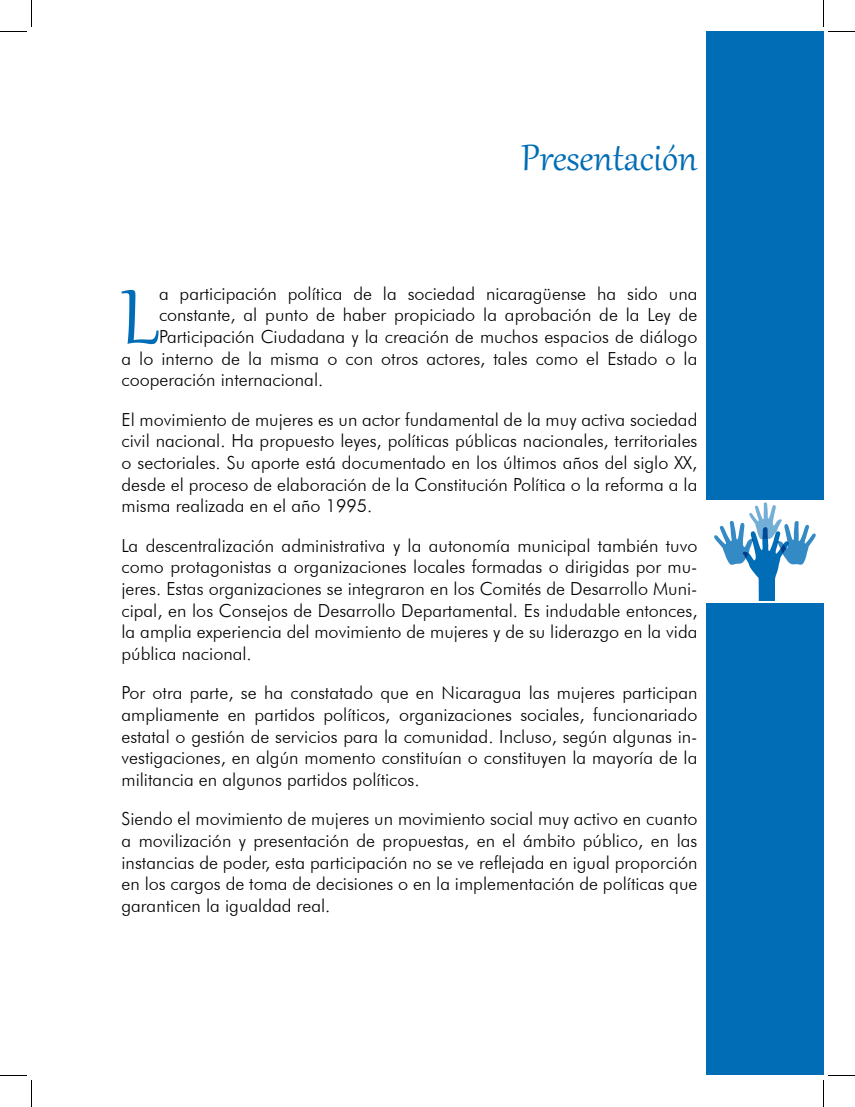
<style>
.page{position:relative;width:855px;height:1107px;background:#fff}
.page>*{position:absolute;margin:0;border:0;box-sizing:border-box;transform-origin:0 0}
.t1{font:94.65px "Gabriola";color:#006db6}
.t2{font:45px "Gabriola";color:#006db6}
.t3{font:300 18px/21.6px "Futura BT";color:#000;text-align:justify}
</style>
<div class="page">
<div style="left:706px;top:32px;width:118px;height:1044px;background:#006db6"></div>
<div style="left:706px;top:500px;width:118px;height:103px;background:#fff"></div>
<svg style="left:714px;top:502px;width:102px;height:98px"></svg>
<svg style="left:0;top:0;width:32px;height:32px"></svg>
<svg style="left:0;top:1075px;width:32px;height:32px"></svg>
<svg style="left:823px;top:0;width:32px;height:32px"></svg>
<svg style="left:823px;top:1075px;width:32px;height:32px"></svg>
<h2 class="t2" style="left:521px;top:128px;width:178px">Presentación</h2>
<h1 class="t1" style="left:121px;top:255px;width:40px">L</h1>
<p class="t3" style="left:159px;top:283px;width:540px">a participación política de la sociedad nicaragüense ha sido una</p>
<p class="t3" style="left:159px;top:304px;width:540px">constante, al punto de haber propiciado la aprobación de la Ley de</p>
<p class="t3" style="left:159px;top:326px;width:540px">Participación Ciudadana y la creación de muchos espacios de diálogo</p>
<p class="t3" style="left:122px;top:347px;width:578px">a lo interno de la misma o con otros actores, tales como el Estado o la</p>
<p class="t3" style="left:122px;top:369px;width:203px">cooperación internacional.</p>
<p class="t3" style="left:122px;top:409px;width:578px">El movimiento de mujeres es un actor fundamental de la muy activa sociedad civil nacional. Ha propuesto leyes, políticas públicas nacionales, territoriales o sectoriales. Su aporte está documentado en los últimos años del siglo XX, desde el proceso de elaboración de la Constitución Política o la reforma a la misma realizada en el año 1995.</p>
<p class="t3" style="left:122px;top:535px;width:578px">La descentralización administrativa y la autonomía municipal también tuvo como protagonistas a organizaciones locales formadas o dirigidas por mu&shy;jeres. Estas organizaciones se integraron en los Comités de Desarrollo Muni&shy;cipal, en los Consejos de Desarrollo Departamental. Es indudable entonces, la amplia experiencia del movimiento de mujeres y de su liderazgo en la vida pública nacional.</p>
<p class="t3" style="left:122px;top:682px;width:578px">Por otra parte, se ha constatado que en Nicaragua las mujeres participan ampliamente en partidos políticos, organizaciones sociales, funcionariado estatal o gestión de servicios para la comunidad. Incluso, según algunas in&shy;vestigaciones, en algún momento constituían o constituyen la mayoría de la militancia en algunos partidos políticos.</p>
<p class="t3" style="left:122px;top:808px;width:578px">Siendo el movimiento de mujeres un movimiento social muy activo en cuanto a movilización y presentación de propuestas, en el ámbito público, en las instancias de poder, esta participación no se ve reflejada en igual proporción en los cargos de toma de decisiones o en la implementación de políticas que garanticen la igualdad real.</p>
</div>
